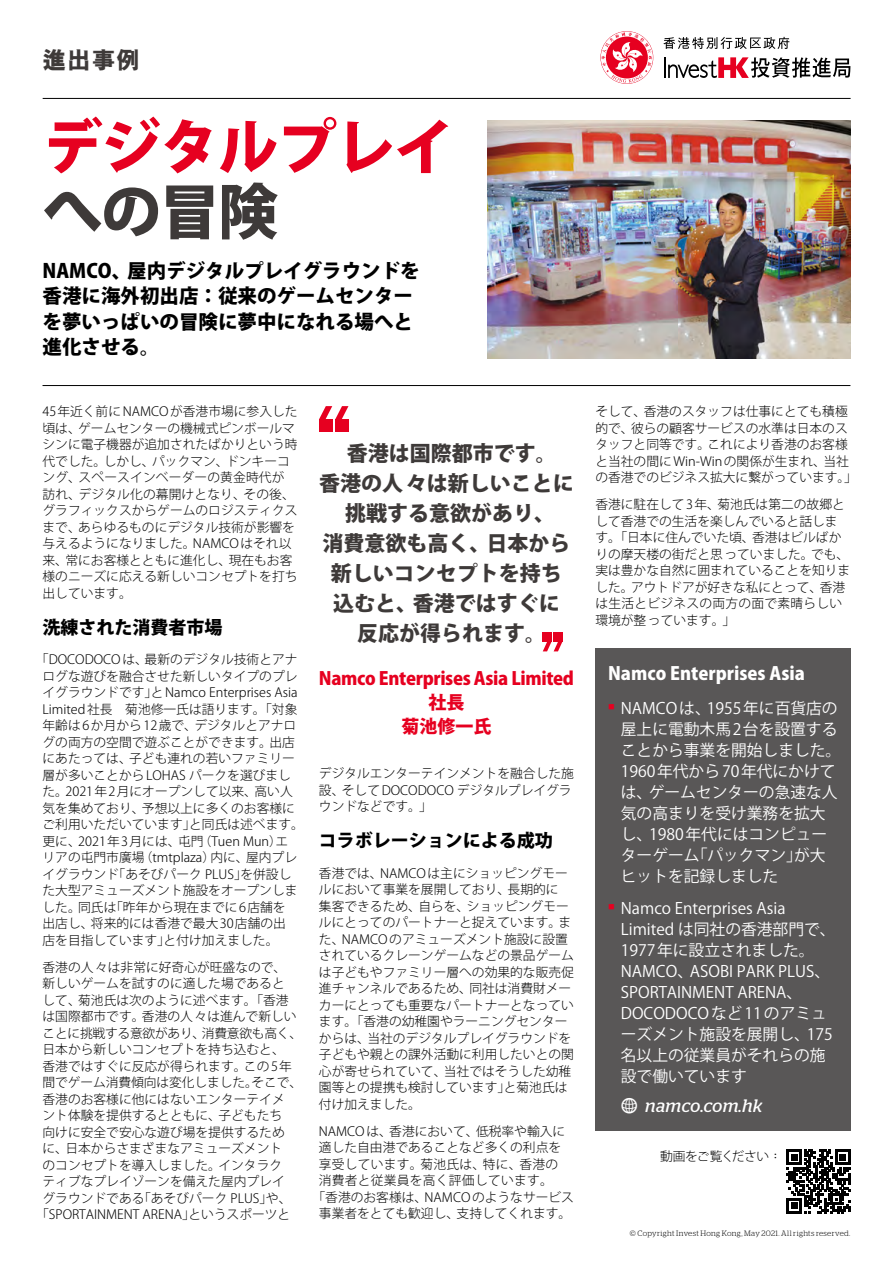
<style>
.page{position:relative;width:893px;height:1263px;background:#fff}
.page>*{position:absolute;margin:0;border:0;box-sizing:border-box;transform-origin:0 0}
.t1{font:800 60px "Koz Go Pro";letter-spacing:-.025em;color:#e60020}
.t2{font:800 60px "Koz Go Pro";color:#3e3a39}
.t3{font:800 24px "M Hei HK";color:#3e3a39}
.t4{font:800 21px/30px "Koz Go Pro";color:#3e3a39;text-align:center}
.t5{font:800 19.5px/25.5px "Koz Go Pro";color:#000}
.t6{font:800 18px/24px "Koz Go Pro";letter-spacing:-.02em;color:#e60020;text-align:center}
.t7{font:800 18px "Koz Go Pro";color:#000}
.t8{font:800 18px "Koz Go Pro";color:#fff}
.t9{font:italic 18px "Stag";letter-spacing:.015em;color:#fff}
.t10{font:15.75px/21px "Koz Go Pro";color:#fff}
.t11{font:300 12.75px/16.5px "Koz Go Pro";color:#000}
.t12{font:300 12.75px "Koz Go Pro";letter-spacing:.02em;color:#000}
.t13{font:300 12.75px "Koz Go Pro";letter-spacing:-.02em;color:#000}
.t14{font:300 12.75px "Koz Go Pro";letter-spacing:-.04em;color:#000}
.t15{font:300 7.8px "Stag";letter-spacing:.045em;color:#000}
.s1{font-family:"Modern Pictograms";font-style:normal;font-size:24px}
.s2{font-family:"Adobe Ming Std"}
</style>
<div class="page">
<svg style="left:601px;top:32px;width:51px;height:51px"></svg>
<hr style="left:664px;top:57px;width:2px;height:21px;background:#000">
<svg style="left:663px;top:37px;width:126px;height:12px"></svg>
<svg style="left:668px;top:57px;width:182px;height:21px"></svg>
<div style="left:595px;top:648px;width:255px;height:482px;background:#595757"></div>
<div style="left:319px;top:420px;width:13px;height:12px;background:#e60020"></div>
<div style="left:335px;top:420px;width:14px;height:12px;background:#e60020"></div>
<svg style="left:319px;top:406px;width:29px;height:14px"></svg>
<hr style="left:43px;top:98px;width:808px;height:1px;background:#000">
<hr style="left:43px;top:385px;width:807px;height:1px;background:#000">
<div style="left:553px;top:632px;width:10px;height:9px;background:#e60020"></div>
<div style="left:543px;top:632px;width:9px;height:9px;background:#e60020"></div>
<svg style="left:543px;top:641px;width:20px;height:10px"></svg>
<img style="left:488px;top:121px;width:362px;height:237px">
<svg style="left:787px;top:1149px;width:63px;height:64px"></svg>
<h2 class="t3" style="left:43px;top:44px;width:99px">進出事例</h2>
<h1 class="t1" style="left:43px;top:108px;width:412px">デジタルプレイ</h1>
<h1 class="t2" style="left:43px;top:172px;width:237px">への冒険</h1>
<h3 class="t5" style="left:43px;top:259px;width:379px">NAMCO、屋内デジタルプレイグラウンドを香港に海外初出店：従来のゲームセンターを夢いっぱいの冒険に夢中になれる場へと進化させる。</h3>
<p class="t11" style="left:43px;top:403px;width:257px">45年近く前に NAMCO が香港市場に参入した頃は、ゲームセンターの機械式ピンボールマシンに電子機器が追加されたばかりという時代でした。しかし、パックマン、ドンキーコング、スペースインベーダーの黄金時代が訪れ、デジタル化の幕開けとなり、その後、グラフィックスからゲームのロジスティクスまで、あらゆるものにデジタル技術が影響を与えるようになりました。NAMCO はそれ以来、常にお客様とともに進化し、現在もお客様のニーズに応える新しいコンセプトを打ち出しています。</p>
<h3 class="t7" style="left:43px;top:615px;width:181px">洗練された消費者市場</h3>
<p class="t11" style="left:43px;top:651px;width:263px;text-indent:-7px">「DOCODOCO は、最新のデジタル技術とアナログな遊びを融合させた新しいタイプのプレイグラウンドです」と Namco Enterprises Asia<br>Limited 社長　菊池修一氏は語ります。「対象年齢は 6 か月から 12歳で、デジタルとアナログの両方の空間で遊ぶことができます。出店にあたっては、子ども連れの若いファミリー層が多いことから LOHAS パークを選びました。2021年2月にオープンして以来、高い人気を集めており、予想以上に多くのお客様にご利用いただいています」と同氏は述べます。更に、2021年3月には、屯門（Tuen Mun）エリアの屯門市廣場（tmtplaza）内に、屋内プレイグラウンド「あそびパーク PLUS」を併設した大型アミューズメント施設をオープンしました。同氏は「昨年から現在までに 6店舗を<br>出店し、将来的には香港で最大30店舗の出<br>店を目指しています」と付け加えました。</p>
<p class="t11" style="left:43px;top:959px;width:245px">香港の人々は非常に好奇心が旺盛なので、</p>
<p class="t11" style="left:43px;top:975px;width:244px">新しいゲームを試すのに適した場であると</p>
<p class="t11" style="left:43px;top:992px;width:248px">して、菊池氏は次のように述べます。「香港</p>
<p class="t11" style="left:43px;top:1008px;width:256px">は国際都市です。香港の人々は進んで新しい</p>
<p class="t13" style="left:43px;top:1025px;width:261px">ことに挑戦する意欲があり、消費意欲も高く、</p>
<p class="t11" style="left:43px;top:1041px;width:244px">日本から新しいコンセプトを持ち込むと、</p>
<p class="t11" style="left:43px;top:1058px;width:251px">香港ではすぐに反応が得られます。この 5年</p>
<p class="t11" style="left:43px;top:1074px;width:261px">間でゲーム消費傾向は変化しました。そこで、</p>
<p class="t11" style="left:43px;top:1091px;width:244px">香港のお客様に他にはないエンターテイメ</p>
<p class="t11" style="left:43px;top:1107px;width:241px">ント体験を提供するとともに、子どもたち</p>
<p class="t11" style="left:43px;top:1124px;width:244px">向けに安全で安心な遊び場を提供するため</p>
<p class="t11" style="left:43px;top:1140px;width:241px">に、日本からさまざまなアミューズメント</p>
<p class="t11" style="left:43px;top:1157px;width:241px">のコンセプトを導入しました。インタラク</p>
<p class="t11" style="left:43px;top:1173px;width:244px">ティブなプレイゾーンを備えた屋内プレイ</p>
<p class="t11" style="left:43px;top:1190px;width:250px">グラウンドである「あそびパーク PLUS」や、</p>
<p class="t11" style="left:36px;top:1206px;width:256px">「SPORTAINMENT ARENA」というスポーツと</p>
<h3 class="t4" style="left:319px;top:439px;width:256px">香港は国際都市です。<br>香港の人々は新しいことに挑戦する意欲があり、<br>消費意欲も高く、日本から新しいコンセプトを持ち込むと、香港ではすぐに<br>反応が得られます。</h3>
<h3 class="t6" style="left:319px;top:667px;width:257px">Namco Enterprises Asia Limited社長<br>菊池修一氏</h3>
<p class="t11" style="left:319px;top:765px;width:256px">デジタルエンターテインメントを融合した施設、そして DOCODOCO デジタルプレイグラウンドなどです。」</p>
<h3 class="t7" style="left:319px;top:829px;width:235px">コラボレーションによる成功</h3>
<p class="t11" style="left:319px;top:865px;width:256px">香港では、NAMCO は主にショッピングモールにおいて事業を展開しており、長期的に集客できるため、自らを、ショッピングモールにとってのパートナーと捉えています。また、NAMCO のアミューズメント施設に設置されているクレーンゲームなどの景品ゲームは子どもやファミリー層への効果的な販売促進チャンネルであるため、同社は消費財メーカーにとっても重要なパートナーとなっています。「香港の幼稚園やラーニングセンターからは、当社のデジタルプレイグラウンドを子どもや親との課外活動に利用したいとの関心が寄せられていて、当社ではそうした幼稚園等との提携も検討しています」と菊池氏は付け加えました。</p>
<p class="t11" style="left:319px;top:1123px;width:248px">NAMCO は、香港において、低税率や輸入に</p>
<p class="t11" style="left:319px;top:1139px;width:244px">適した自由港であることなど多くの利点を</p>
<p class="t12" style="left:319px;top:1156px;width:241px">享受しています。菊池氏は、特に、香港の</p>
<p class="t12" style="left:319px;top:1172px;width:235px">消費者と従業員を高く評価しています。</p>
<p class="t11" style="left:313px;top:1189px;width:263px">「香港のお客様は、NAMCO のようなサービス</p>
<p class="t11" style="left:319px;top:1205px;width:254px">事業者をとても歓迎し、支持してくれます。</p>
<p class="t11" style="left:595px;top:403px;width:263px">そして、香港のスタッフは仕事にとても積極的で、彼らの顧客サービスの水準は日本のスタッフと同等です。これにより香港のお客様と当社の間に Win-Win の関係が生まれ、当社の香港でのビジネス拡大に繋がっています。」</p>
<p class="t11" style="left:595px;top:496px;width:256px">香港に駐在して 3年、菊池氏は第二の故郷として香港での生活を楽しんでいると話します。「日本に住んでいた頃、香港はビルばかりの摩天楼の街だと思っていました。でも、実は豊かな自然に囲まれていることを知りました。アウトドアが好きな私にとって、香港は生活とビジネスの両方の面で素晴らしい環境が整っています。」</p>
<h3 class="t8" style="left:608px;top:662px;width:198px">Namco Enterprises Asia</h3>
<p class="t10" style="left:621px;top:698px;width:222px;text-indent:-13px"><sup>■</sup> NAMCO は、1955年に百貨店の屋上に電動木馬2台を設置することから事業を開始しました。<br>1960年代から 70年代にかけては、ゲームセンターの急速な人気の高まりを受け業務を拡大し、1980年代にはコンピューターゲーム「パックマン」が大ヒットを記録しました</p>
<p class="t10" style="left:621px;top:898px;width:216px;text-indent:-13px"><sup>■</sup> Namco Enterprises Asia<br>Limited は同社の香港部門で、<br>1977年に設立されました。<br>NAMCO、ASOBI PARK PLUS、<br>SPORTAINMENT ARENA、<br>DOCODOCO など 11 のアミューズメント施設を展開し、175名以上の従業員がそれらの施設で働いています</p>
<h3 class="t9" style="left:620px;top:1095px;width:143px"><span class="s1">w</span> namco.com.hk</h3>
<p class="t14" style="left:660px;top:1148px;width:123px">動画をご覧ください<span class="s2">：</span></p>
<p class="t15" style="left:630px;top:1228px;width:222px">© Copyright Invest Hong Kong, May 2021. All rights reserved.</p>
</div>
